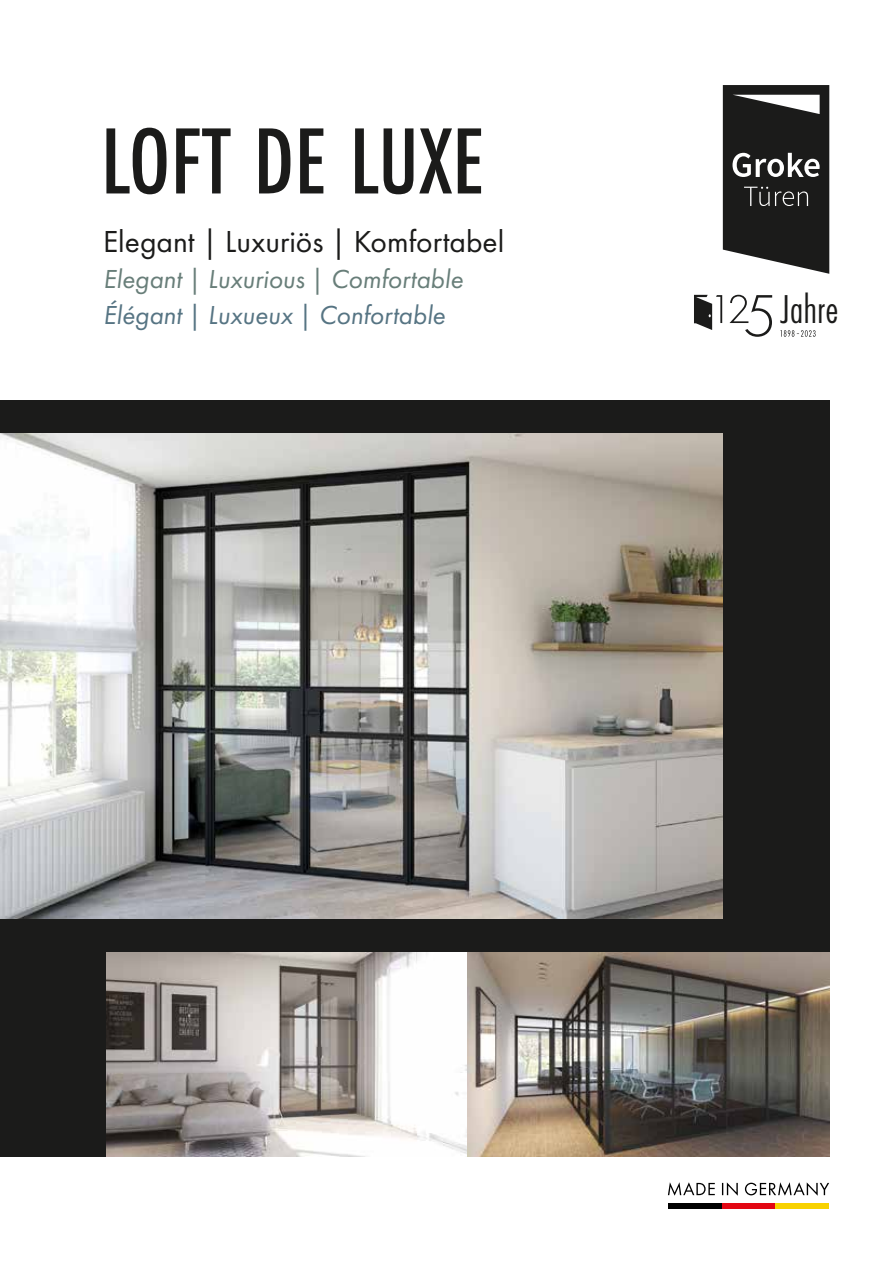
<style>
.page{position:relative;width:893px;height:1263px;background:#fff}
.page>*{position:absolute;margin:0;border:0;box-sizing:border-box;transform-origin:0 0}
.t1{font:500 97.5px "Futura PT Cond";letter-spacing:.01em;color:#1b1b1a}
.t2{font:41.85px "Futura PT Cond";color:#1b1b1a}
.t3{font:31.5px "Futura PT";color:#1b1b1a}
.t4{font:italic 27px "Futura PT";color:#687e79}
.t5{font:italic 27px "Futura PT";color:#567483}
</style>
<div class="page">
<div style="left:668px;top:1203px;width:54px;height:6px;background:#000"></div>
<div style="left:722px;top:1203px;width:53px;height:6px;background:#e30613"></div>
<div style="left:775px;top:1203px;width:54px;height:6px;background:#f8d200"></div>
<svg style="left:668px;top:1182px;width:161px;height:14px"></svg>
<svg style="left:780px;top:330px;width:36px;height:7px"></svg>
<svg style="left:694px;top:295px;width:78px;height:42px"></svg>
<svg style="left:723px;top:85px;width:106px;height:189px"></svg>
<div style="left:0;top:400px;width:829px;height:757px;background:#1b1b1a"></div>
<img style="left:0;top:434px;width:723px;height:484px">
<img style="left:106px;top:952px;width:723px;height:205px">
<h1 class="t1" style="left:101px;top:104px;width:384px">LOFT DE LUXE</h1>
<p class="t3" style="left:103px;top:222px;width:403px">Elegant | Luxuriös | Komfortabel</p>
<p class="t4" style="left:103px;top:263px;width:362px">Elegant | Luxurious | Comfortable</p>
<p class="t5" style="left:103px;top:299px;width:344px">Élégant | Luxueux | Confortable</p>
<h2 class="t2" style="left:780px;top:285px;width:60px">Jahre</h2>
</div>
